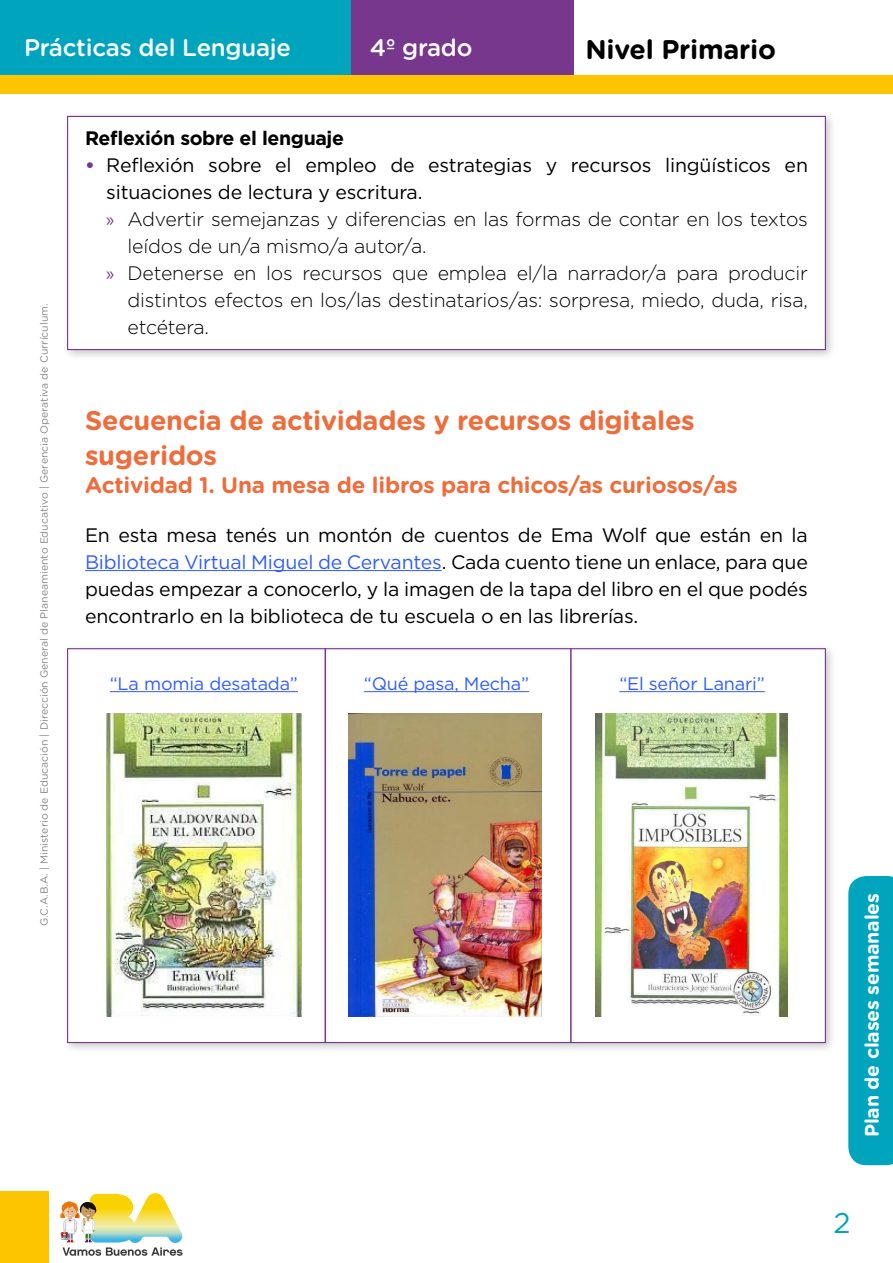
<style>
.page{position:relative;width:893px;height:1263px;background:#fff}
.page>*{position:absolute;margin:0;border:0;box-sizing:border-box;transform-origin:0 0}
.t1{font:28.5px "Gotham";color:#00a5bd}
.t2{font:700 27px/34.5px "Gotham Rounded";letter-spacing:-.01em;color:#ed6d3c}
.t3{font:700 27px "Gotham Rounded";letter-spacing:-.01em;color:#000}
.t4{font:500 24px "Gotham Rounded";letter-spacing:-.01em;color:#fff}
.t5{font:700 22.5px "Gotham Rounded";letter-spacing:-.01em;color:#ed6d3c}
.t6{font:19.5px/27px "Gotham";letter-spacing:-.01em;color:#000;text-align:justify}
.t7{font:300 19.5px "Gotham";letter-spacing:-.01em;color:#000}
.t8{font:700 19.5px "Gotham";letter-spacing:-.02em;color:#000}
.t9{font:700 19.5px "Gotham Rounded";letter-spacing:-.01em;color:#fff}
.t10{font:18px "Gotham";letter-spacing:-.01em;color:#305cff}
.t11{font:10.5px "Gotham Rounded";color:#878787}
.s1{font-weight:700;color:#76378d}
.s2{font-family:"Myriad Pro";font-weight:400;color:#76378d}
.s3{color:#305cff}
</style>
<div class="page">
<div style="left:0;top:0;width:351px;height:78px;background:#00a5bd"></div>
<div style="left:351px;top:0;width:223px;height:78px;background:#76378d"></div>
<svg style="left:848px;top:876px;width:45px;height:289px;background:#08a8bf"></svg>
<div style="left:0;top:75px;width:893px;height:19px;background:#fdc500"></div>
<div style="left:0;top:1191px;width:48px;height:72px;background:#fdc500"></div>
<svg style="left:60px;top:1193px;width:123px;height:63px"></svg>
<div style="left:62px;top:643px;width:775px;height:411px;background:#000;opacity:.22"></div>
<div style="left:67px;top:648px;width:759px;height:395px;background:#fff;border:1px solid #76378d"></div>
<hr style="left:325px;top:648px;width:1px;height:395px;background:#76378d">
<hr style="left:570px;top:648px;width:2px;height:395px;background:#76378d">
<div style="left:62px;top:111px;width:775px;height:250px;background:#000;opacity:.22"></div>
<div style="left:67px;top:116px;width:759px;height:234px;background:#fff;border:1px solid #76378d"></div>
<hr style="left:85px;top:570px;width:357px;height:1px;background:#305cff">
<img style="left:106px;top:713px;width:196px;height:304px">
<img style="left:349px;top:713px;width:193px;height:304px">
<img style="left:595px;top:714px;width:192px;height:303px">
<hr style="left:110px;top:691px;width:188px;height:1px;background:#305cff">
<hr style="left:364px;top:691px;width:165px;height:1px;background:#305cff">
<hr style="left:619px;top:691px;width:146px;height:1px;background:#305cff">
<p class="t4" style="left:24px;top:31px;width:268px">Prácticas del Lenguaje</p>
<p class="t4" style="left:370px;top:31px;width:104px">4º grado</p>
<h2 class="t3" style="left:585px;top:29px;width:192px">Nivel Primario</h2>
<p class="t11" style="left:37px;top:926px;width:624px;rotate:-90deg">G.C.A.B.A. | Ministerio de Educación | Dirección General de Planeamiento Educativo | Gerencia Operativa de Currículum.</p>
<p class="t8" style="left:85px;top:125px;width:260px">Reflexión sobre el lenguaje</p>
<p class="t6" style="left:85px;top:151px;width:724px"><span class="s1">•</span> Reflexión sobre el empleo de estrategias y recursos lingüísticos en</p>
<p class="t6" style="left:106px;top:178px;width:318px">situaciones de lectura y escritura.</p>
<p class="t7" style="left:106px;top:207px;width:703px"><span class="s2">»</span> Advertir semejanzas y diferencias en las formas de contar en los textos</p>
<p class="t7" style="left:128px;top:234px;width:300px">leídos de un/a mismo/a autor/a.</p>
<p class="t7" style="left:106px;top:261px;width:703px"><span class="s2">»</span> Detenerse en los recursos que emplea el/la narrador/a para producir</p>
<p class="t7" style="left:128px;top:288px;width:682px">distintos efectos en los/las destinatarios/as: sorpresa, miedo, duda, risa,</p>
<p class="t7" style="left:128px;top:315px;width:83px">etcétera.</p>
<h2 class="t2" style="left:85px;top:402px;width:611px">Secuencia de actividades y recursos digitales sugeridos</h2>
<p class="t5" style="left:85px;top:469px;width:654px">Actividad 1. Una mesa de libros para chicos/as curiosos/as</p>
<p class="t6" style="left:85px;top:521px;width:724px">En esta mesa tenés un montón de cuentos de Ema Wolf que están en la <span class="s3">Biblioteca Virtual Miguel de Cervantes</span>. Cada cuento tiene un enlace, para que puedas empezar a conocerlo, y la imagen de la tapa del libro en el que podés encontrarlo en la biblioteca de tu escuela o en las librerías.</p>
<p class="t10" style="left:110px;top:672px;width:190px">“La momia desatada”</p>
<p class="t10" style="left:364px;top:672px;width:167px">“Qué pasa, Mecha”</p>
<p class="t10" style="left:619px;top:672px;width:147px">“El señor Lanari”</p>
<p class="t9" style="left:858px;top:1137px;width:246px;rotate:-90deg">Plan de clases semanales</p>
<h1 class="t1" style="left:833px;top:1204px;width:19px">2</h1>
</div>
